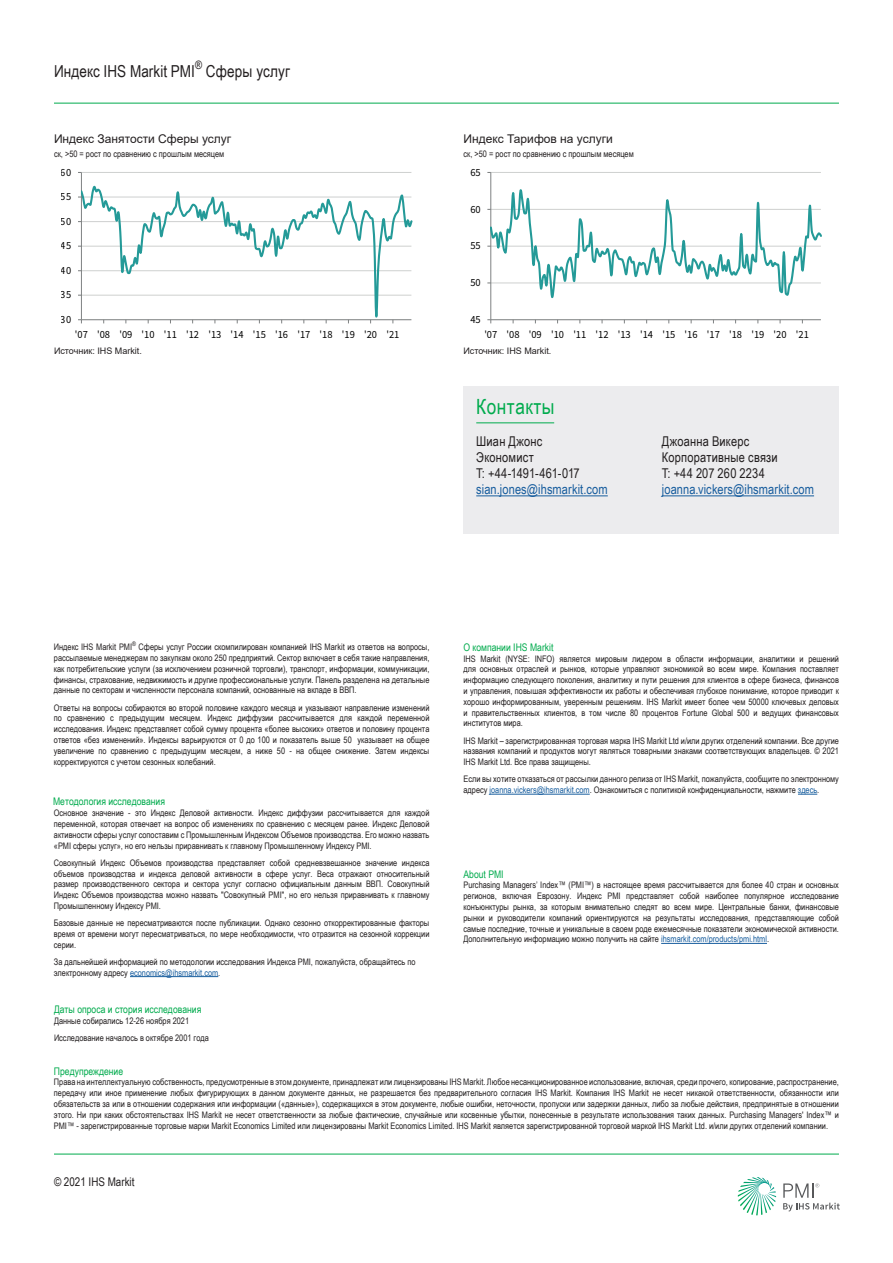
<style>
.page{position:relative;width:893px;height:1263px;background:#fff}
.page>*{position:absolute;margin:0;border:0;box-sizing:border-box;transform-origin:0 0}
.t1{font:21px "Arial Narrow";letter-spacing:.025em;color:#00ab4d}
.t2{font:16.5px "Arial Narrow";letter-spacing:.005em;color:#231f20}
.t3{font:13.5px/16.2px "Arial Narrow";letter-spacing:.015em;color:#231f20}
.t4{font:13.5px "Arial Narrow";letter-spacing:.005em;color:#175d9e}
.t5{font:12px "Arial";color:#231f20}
.t6{font:12px "Arial Narrow";color:#231f20}
.t7{font:11.55px "Arial Narrow";color:#231f20}
.t8{font:10.95px "Source Sans Pro";letter-spacing:-.005em;color:#000001;scale:.96 1}
.t9{font:10.5px "Arial Narrow";color:#00ab4d}
.t10{font:9px/10.8px "Arial Narrow";color:#231f20;text-align:justify}
.t11{font:9px "Arial";color:#231f20}
.t12{font:6.3px "Arial Narrow";color:#231f20}
.s1{color:#175d9e}
</style>
<div class="page">
<hr style="left:54px;top:103px;width:785px;height:1px;background:#00ab4d">
<svg style="left:738px;top:1177px;width:38px;height:38px"></svg>
<svg style="left:783px;top:1183px;width:57px;height:28px"></svg>
<hr style="left:54px;top:1154px;width:785px;height:1px;background:#00ab4d">
<hr style="left:130px;top:976px;width:88px;height:1px;background:#175d9e">
<hr style="left:661px;top:943px;width:106px;height:1px;background:#175d9e">
<hr style="left:490px;top:794px;width:100px;height:1px;background:#175d9e">
<svg style="left:798px;top:794px;width:19px;height:1px"></svg>
<hr style="left:81px;top:172px;width:330px;height:1px;background:#cfd1d0">
<hr style="left:81px;top:172px;width:1px;height:148px;background:#7c7f80">
<svg style="left:78px;top:185px;width:334px;height:138px"></svg>
<hr style="left:491px;top:172px;width:330px;height:1px;background:#cfd1d0">
<hr style="left:490px;top:172px;width:1px;height:148px;background:#7c7f80">
<hr style="left:491px;top:319px;width:330px;height:1px;background:#7c7f80">
<svg style="left:487px;top:186px;width:335px;height:115px"></svg>
<div style="left:463px;top:386px;width:376px;height:50px;background:#ececee"></div>
<hr style="left:476px;top:423px;width:78px;height:1px;background:#00ab4d">
<div style="left:463px;top:436px;width:376px;height:97px;background:#ececee"></div>
<hr style="left:476px;top:495px;width:132px;height:1px;background:#175d9e">
<hr style="left:662px;top:495px;width:152px;height:1px;background:#175d9e">
<p class="t7" style="left:195px;top:56px;width:9px">®</p>
<h2 class="t2" style="left:54px;top:59px;width:142px">Индекс IHS Markit PMI</h2>
<h2 class="t2" style="left:206px;top:59px;width:86px">Сферы услуг</h2>
<h3 class="t5" style="left:54px;top:131px;width:179px">Индекс Занятости Сферы услуг</h3>
<p class="t10" style="left:54px;top:148px;width:172px">ск, &gt;50 = рост по сравнению с прошлым месяцем</p>
<p class="t8" style="left:61px;top:165px;width:12px">60</p>
<p class="t8" style="left:61px;top:190px;width:12px">55</p>
<p class="t8" style="left:61px;top:214px;width:12px">50</p>
<p class="t8" style="left:61px;top:239px;width:12px">45</p>
<p class="t8" style="left:61px;top:263px;width:12px">40</p>
<p class="t8" style="left:61px;top:288px;width:12px">35</p>
<p class="t8" style="left:61px;top:313px;width:12px">30</p>
<p class="t8" style="left:75px;top:327px;width:340px">'07 '08 '09 '10 '11 '12 '13 '14 '15 '16 '17 '18 '19 '20 '21</p>
<h3 class="t5" style="left:463px;top:131px;width:151px">Индекс Тарифов на услуги</h3>
<p class="t10" style="left:463px;top:148px;width:172px">ск, &gt;50 = рост по сравнению с прошлым месяцем</p>
<p class="t8" style="left:470px;top:165px;width:12px">65</p>
<p class="t8" style="left:470px;top:202px;width:12px">60</p>
<p class="t8" style="left:470px;top:239px;width:12px">55</p>
<p class="t8" style="left:470px;top:276px;width:12px">50</p>
<p class="t8" style="left:470px;top:313px;width:12px">45</p>
<p class="t8" style="left:484px;top:327px;width:340px">'07 '08 '09 '10 '11 '12 '13 '14 '15 '16 '17 '18 '19 '20 '21</p>
<p class="t11" style="left:54px;top:345px;width:89px">Источник: IHS Markit.</p>
<p class="t11" style="left:463px;top:345px;width:89px">Источник: IHS Markit.</p>
<h1 class="t1" style="left:476px;top:391px;width:80px">Контакты</h1>
<h3 class="t3" style="left:476px;top:432px;width:105px">Шиан Джонс<br>Экономист<br>T: +44-1491-461-017</h3>
<h3 class="t4" style="left:476px;top:480px;width:133px">sian.jones@ihsmarkit.com</h3>
<h3 class="t3" style="left:662px;top:432px;width:117px">Джоанна Викерс<br>Корпоративные связи<br>T: +44 207 260 2234</h3>
<h3 class="t4" style="left:662px;top:480px;width:154px">joanna.vickers@ihsmarkit.com</h3>
<p class="t12" style="left:132px;top:639px;width:5px">®</p>
<p class="t10" style="left:54px;top:641px;width:377px;text-indent:85px">Сферы услуг России скомпилирован компанией IHS Markit из ответов на вопросы, рассылаемые менеджерам по закупкам около 250 предприятий. Сектор включает в себя такие направления, как потребительские услуги (за исключением розничной торговли), транспорт, информации, коммуникации, финансы, страхование, недвижимость и другие профессиональные услуги. Панель разделена на детальные данные по секторам и численности персонала компаний, основанные на вкладе в ВВП.</p>
<p class="t10" style="left:54px;top:702px;width:377px">Ответы на вопросы собираются во второй половине каждого месяца и указывают направление изменений по сравнению с предыдущим месяцем. Индекс диффузии рассчитывается для каждой переменной исследования. Индекс представляет собой сумму процента «более высоких» ответов и половину процента ответов «без изменений». Индексы варьируются от 0 до 100 и показатель выше 50 указывает на общее увеличение по сравнению с предыдущим месяцем, а ниже 50 - на общее снижение. Затем индексы корректируются с учетом сезонных колебаний.</p>
<p class="t10" style="left:54px;top:641px;width:80px">Индекс IHS Markit PMI</p>
<p class="t9" style="left:53px;top:793px;width:113px">Методология исследования</p>
<p class="t10" style="left:54px;top:807px;width:377px">Основное значение - это Индекс Деловой активности. Индекс диффузии рассчитывается для каждой переменной, которая отвечает на вопрос об изменениях по сравнению с месяцем ранее. Индекс Деловой активности сферы услуг сопоставим с Промышленным Индексом Объемов производства. Его можно назвать «PMI сферы услуг», но его нельзы приравнивать к главному Промышленному Индексу PMI.</p>
<p class="t10" style="left:54px;top:857px;width:377px">Совокупный Индекс Объемов производства представляет собой средневзвешанное значение индекса объемов производства и индекса деловой активности в сфере услуг. Веса отражают относительный размер производственного сектора и сектора услуг согласно официальным данным ВВП. Совокупный Индекс Объемов производства можно назвать "Совокупный PMI", но его нельзя приравнивать к главному Промышленному Индексу PMI.</p>
<p class="t10" style="left:54px;top:917px;width:377px">Базовые данные не пересматриваются после публикации. Однако сезонно откорректированные факторы время от времени могут пересматриваться, по мере необходимости, что отразится на сезонной коррекции серии.</p>
<p class="t10" style="left:54px;top:956px;width:363px">За дальнейшей информацией по методологии исследования Индекса PMI, пожалуйста, обращайтесь по электронному адресу <span class="s1">economics@ihsmarkit.com</span>.</p>
<p class="t9" style="left:54px;top:1001px;width:149px">Даты опроса и стория исследования</p>
<p class="t10" style="left:54px;top:1012px;width:156px;line-height:17.2px">Данные собирались 12-26 ноября 2021<br>Исследование началось в октябре 2001 года</p>
<p class="t9" style="left:463px;top:639px;width:91px">О компании IHS Markit</p>
<p class="t10" style="left:463px;top:653px;width:377px">IHS Markit (NYSE: INFO) является мировым лидером в области информации, аналитики и решений для основных отраслей и рынков, которые управляют экономикой во всем мире. Компания поставляет информацию следующего поколения, аналитику и пути решения для клиентов в сфере бизнеса, финансов и управления, повышая эффективности их работы и обеспечивая глубокое понимание, которое приводит к хорошо информированным, уверенным решениям. IHS Markit имеет более чем 50000 ключевых деловых и правительственных клиентов, в том числе 80 процентов Fortune Global 500 и ведущих финансовых институтов мира.</p>
<p class="t10" style="left:463px;top:735px;width:377px">IHS Markit – зарегистрированная торговая марка IHS Markit Ltd и/или других отделений компании. Все другие названия компаний и продуктов могут являться товарными знаками соответствующих владельцев. © 2021<br>IHS Markit Ltd. Все права защищены.</p>
<p class="t10" style="left:463px;top:773px;width:377px">Если вы хотите отказаться от рассылки данного релиза от IHS Markit, пожалуйста, сообщите по электронному адресу <span class="s1">joanna.vickers@ihsmarkit.com</span>. Ознакомиться с политикой конфиденциальности, нажмите <span class="s1">здесь</span>.</p>
<p class="t9" style="left:463px;top:866px;width:42px">About PMI</p>
<p class="t10" style="left:463px;top:879px;width:377px">Purchasing Managers’ Index™ (PMI™) в настоящее время рассчитывается для более 40 стран и основных регионов, включая Еврозону. Индекс PMI представляет собой наиболее популярное исследование конъюнктуры рынка, за которым внимательно следят во всем мире. Центральные банки, финансовые рынки и руководители компаний ориентируются на результаты исследования, представляющие собой самые последние, точные и уникальные в своем роде ежемесячные показатели экономической активности.<br>Дополнительную информацию можно получить на сайте <span class="s1">ihsmarkit.com/products/pmi.html</span>.</p>
<p class="t9" style="left:54px;top:1063px;width:71px">Предупреждение</p>
<p class="t10" style="left:54px;top:1076px;width:786px">Права на интеллектуальную собственность, предусмотренные в этом документе, принадлежат или лицензированы IHS Markit. Любое несанкционированное использование, включая, среди прочего, копирование, распространение, передачу или иное применение любых фигурирующих в данном документе данных, не разрешается без предварительного согласия IHS Markit. Компания IHS Markit не несет никакой ответственности, обязанности или обязательств за или в отношении содержания или информации («данные»), содержащихся в этом документе, любые ошибки, неточности, пропуски или задержки данных, либо за любые действия, предпринятые в отношении этого. Ни при каких обстоятельствах IHS Markit не несет ответственности за любые фактические, случайные или косвенные убытки, понесенные в результате использования таких данных. Purchasing Managers' Index™ и PMI™ - зарегистрированные торговые марки Markit Economics Limited или лицензированы Markit Economics Limited. IHS Markit является зарегистрированной торговой маркой IHS Markit Ltd. и/или других отделений компании.</p>
<h3 class="t6" style="left:54px;top:1173px;width:82px">© 2021 IHS Markit</h3>
</div>
